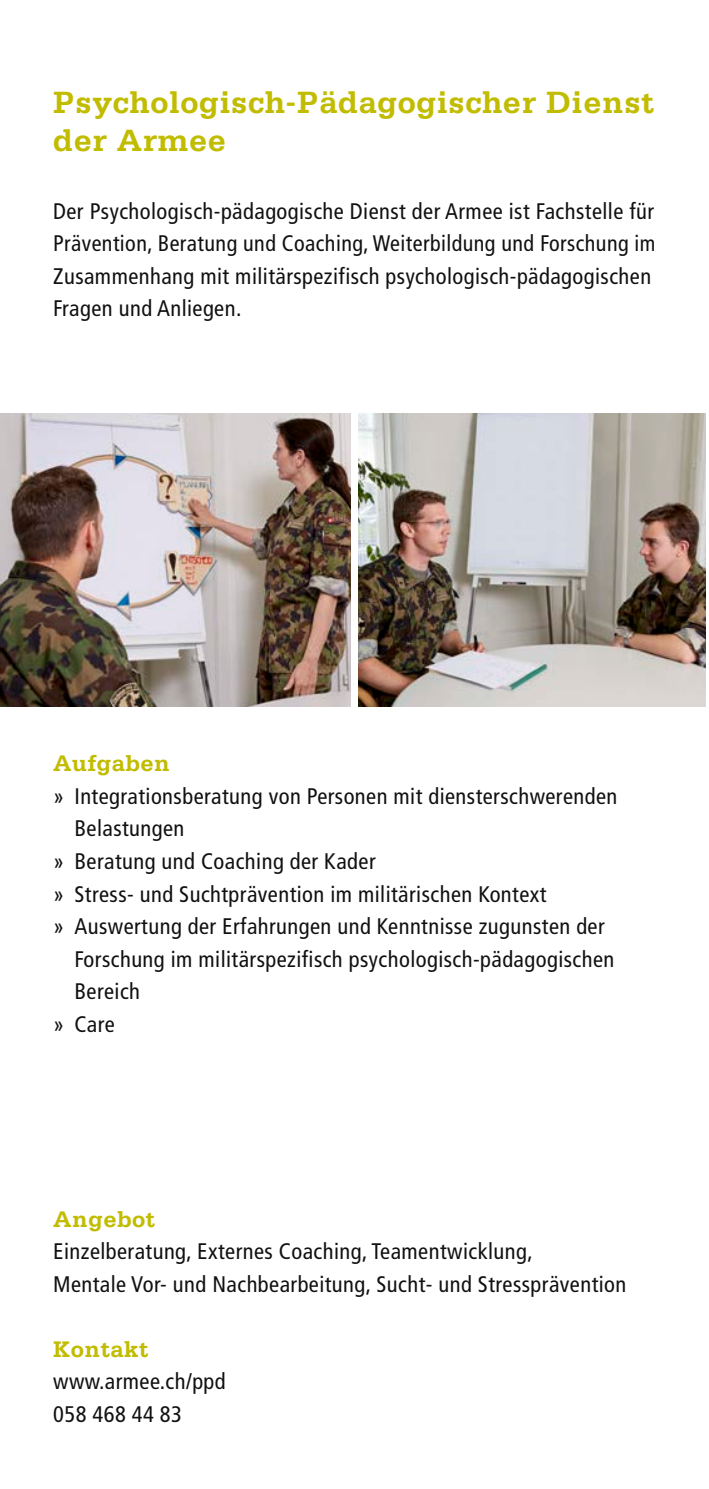
<style>
.page{position:relative;width:709px;height:1489px;background:#fff}
.page>*{position:absolute;margin:0;border:0;box-sizing:border-box;transform-origin:0 0}
.Titel_1{font:700 32.5px/37.5px "Serifa LT";letter-spacing:.02em;color:#c1bc00}
.Titel_2{font:700 23.75px "Serifa LT";letter-spacing:.02em;color:#c1bc00}
.Grundtext{font:condensed 22.5px/32.5px "Frutiger LT Std";letter-spacing:.02em;color:#111}
</style>
<div class="page">
<img style="left:0;top:414px;width:351px;height:292px">
<img style="left:358px;top:414px;width:347px;height:292px">
<p class="Titel_1" style="left:53px;top:83px;width:602px">Psychologisch-Pädagogischer Dienst der Armee</p>
<p class="Grundtext" style="left:53px;top:195px;width:603px">Der Psychologisch-pädagogische Dienst der Armee ist Fachstelle für Prävention, Beratung und Coaching, Weiterbildung und Forschung im Zusammenhang mit militärspezifisch psychologisch-pädagogischen Fragen und Anliegen.</p>
<p class="Titel_2" style="left:53px;top:749px;width:118px">Aufgaben</p>
<p class="Grundtext" style="left:74px;top:780px;width:544px;text-indent:-21px">» Integrationsberatung von Personen mit diensterschwerenden<br>Belastungen</p>
<p class="Grundtext" style="left:53px;top:845px;width:324px">» Beratung und Coaching der Kader</p>
<p class="Grundtext" style="left:53px;top:877px;width:495px">» Stress- und Suchtprävention im militärischen Kontext</p>
<p class="Grundtext" style="left:74px;top:910px;width:541px;text-indent:-21px">» Auswertung der Erfahrungen und Kenntnisse zugunsten der<br>Forschung im militärspezifisch psychologisch-pädagogischen<br>Bereich</p>
<p class="Grundtext" style="left:53px;top:1007px;width:63px">» Care</p>
<p class="Titel_2" style="left:53px;top:1204px;width:103px">Angebot</p>
<p class="Grundtext" style="left:53px;top:1235px;width:574px">Einzelberatung, Externes Coaching, Teamentwicklung,<br>Mentale Vor- und Nachbearbeitung, Sucht- und Stressprävention</p>
<p class="Titel_2" style="left:53px;top:1334px;width:97px">Kontakt</p>
<p class="Grundtext" style="left:53px;top:1365px;width:174px">www.armee.ch/ppd<br>058 468 44 83</p>
</div>
